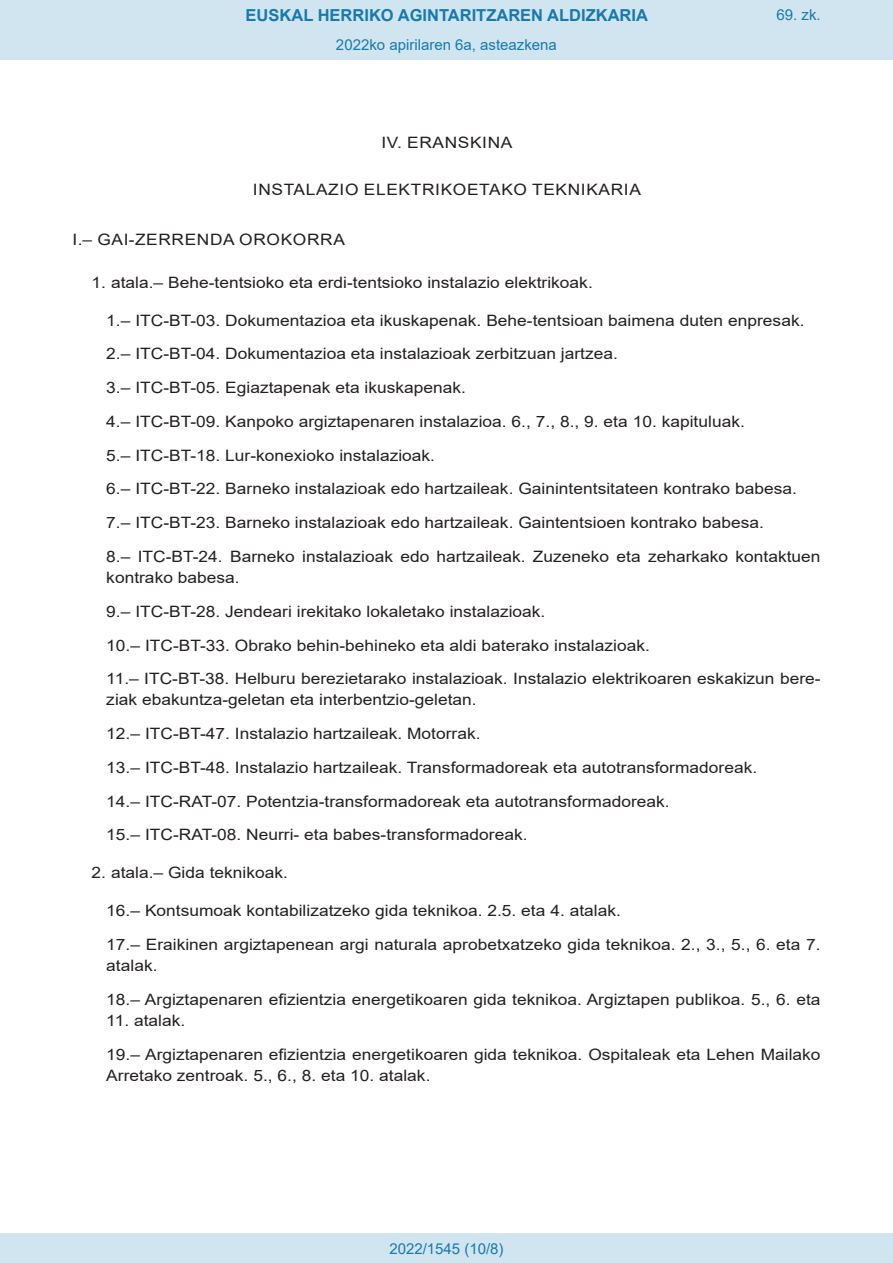
<style>
.page{position:relative;width:893px;height:1263px;background:#fff}
.page>*{position:absolute;margin:0;border:0;box-sizing:border-box;transform-origin:0 0}
.t1{font:700 16.5px "Arial";color:#1879ad}
.BOPVDetalle1{font:15.6px/21px "Arial";color:#231f20;scale:1.11 1}
.BOPVDetalle{font:15.6px "Arial";color:#231f20;scale:1.11 1}
.BOPVClave{font:15.6px "Arial";letter-spacing:.035em;color:#231f20;scale:1.11 1}
.BOPVDisposicion{font:15.6px "Arial";letter-spacing:.035em;color:#231f20;scale:1.11 1}
.Paginacion_Centro{font:15px "Arial";color:#1879ad}
</style>
<div class="page">
<div style="left:0;top:0;width:893px;height:60px;background:#d0e5f0"></div>
<div style="left:0;top:1233px;width:893px;height:30px;background:#d0e5f0"></div>
<p class="t1" style="left:246px;top:3px;width:404px">EUSKAL HERRIKO AGINTARITZAREN ALDIZKARIA</p>
<p class="Paginacion_Centro" style="left:336px;top:35px;width:222px">2022ko apirilaren 6a, asteazkena</p>
<p class="Paginacion_Centro" style="left:776px;top:5px;width:46px">69. zk.</p>
<p class="BOPVClave" style="left:381px;top:132px;width:120px">IV. ERANSKINA</p>
<p class="BOPVClave" style="left:253px;top:178px;width:351px">INSTALAZIO ELEKTRIKOETAKO TEKNIKARIA</p>
<p class="BOPVDisposicion" style="left:73px;top:229px;width:247px">I.– GAI-ZERRENDA OROKORRA</p>
<p class="BOPVDetalle" style="left:92px;top:271px;width:453px">1. atala.– Behe-tentsioko eta erdi-tentsioko instalazio elektrikoak.</p>
<p class="BOPVDetalle1" style="left:106px;top:310px;width:630px">1.– ITC-BT-03. Dokumentazioa eta ikuskapenak. Behe-tentsioan baimena duten enpresak.</p>
<p class="BOPVDetalle1" style="left:106px;top:343px;width:462px">2.– ITC-BT-04. Dokumentazioa eta instalazioak zerbitzuan jartzea.</p>
<p class="BOPVDetalle1" style="left:106px;top:377px;width:326px">3.– ITC-BT-05. Egiaztapenak eta ikuskapenak.</p>
<p class="BOPVDetalle1" style="left:106px;top:411px;width:577px">4.– ITC-BT-09. Kanpoko argiztapenaren instalazioa. 6., 7., 8., 9. eta 10. kapituluak.</p>
<p class="BOPVDetalle1" style="left:106px;top:445px;width:298px">5.– ITC-BT-18. Lur-konexioko instalazioak.</p>
<p class="BOPVDetalle1" style="left:106px;top:478px;width:624px">6.– ITC-BT-22. Barneko instalazioak edo hartzaileak. Gainintentsitateen kontrako babesa.</p>
<p class="BOPVDetalle1" style="left:106px;top:512px;width:594px">7.– ITC-BT-23. Barneko instalazioak edo hartzaileak. Gaintentsioen kontrako babesa.</p>
<p class="BOPVDetalle1" style="left:106px;top:546px;width:645px">8.– ITC-BT-24. Barneko instalazioak edo hartzaileak. Zuzeneko eta zeharkako kontaktuen kontrako babesa.</p>
<p class="BOPVDetalle1" style="left:106px;top:601px;width:397px">9.– ITC-BT-28. Jendeari irekitako lokaletako instalazioak.</p>
<p class="BOPVDetalle1" style="left:106px;top:634px;width:491px">10.– ITC-BT-33. Obrako behin-behineko eta aldi baterako instalazioak.</p>
<p class="BOPVDetalle1" style="left:106px;top:668px;width:645px">11.– ITC-BT-38. Helburu berezietarako instalazioak. Instalazio elektrikoaren eskakizun bere&shy;ziak ebakuntza-geletan eta interbentzio-geletan.</p>
<p class="BOPVDetalle1" style="left:106px;top:723px;width:339px">12.– ITC-BT-47. Instalazio hartzaileak. Motorrak.</p>
<p class="BOPVDetalle1" style="left:106px;top:757px;width:588px">13.– ITC-BT-48. Instalazio hartzaileak. Transformadoreak eta autotransformadoreak.</p>
<p class="BOPVDetalle1" style="left:106px;top:790px;width:509px">14.– ITC-RAT-07. Potentzia-transformadoreak eta autotransformadoreak.</p>
<p class="BOPVDetalle1" style="left:106px;top:824px;width:381px">15.– ITC-RAT-08. Neurri- eta babes-transformadoreak.</p>
<p class="BOPVDetalle" style="left:92px;top:862px;width:178px">2. atala.– Gida teknikoak.</p>
<p class="BOPVDetalle1" style="left:106px;top:900px;width:465px">16.– Kontsumoak kontabilizatzeko gida teknikoa. 2.5. eta 4. atalak.</p>
<p class="BOPVDetalle1" style="left:106px;top:934px;width:645px">17.– Eraikinen argiztapenean argi naturala aprobetxatzeko gida teknikoa. 2., 3., 5., 6. eta 7. atalak.</p>
<p class="BOPVDetalle1" style="left:106px;top:989px;width:645px">18.– Argiztapenaren efizientzia energetikoaren gida teknikoa. Argiztapen publikoa. 5., 6. eta</p>
<p class="BOPVDetalle1" style="left:106px;top:1010px;width:73px">11. atalak.</p>
<p class="BOPVDetalle1" style="left:106px;top:1043px;width:645px">19.– Argiztapenaren efizientzia energetikoaren gida teknikoa. Ospitaleak eta Lehen Mailako<br>Arretako zentroak. 5., 6., 8. eta 10. atalak.</p>
<p class="Paginacion_Centro" style="left:389px;top:1238px;width:116px">2022/1545 (10/8)</p>
</div>
